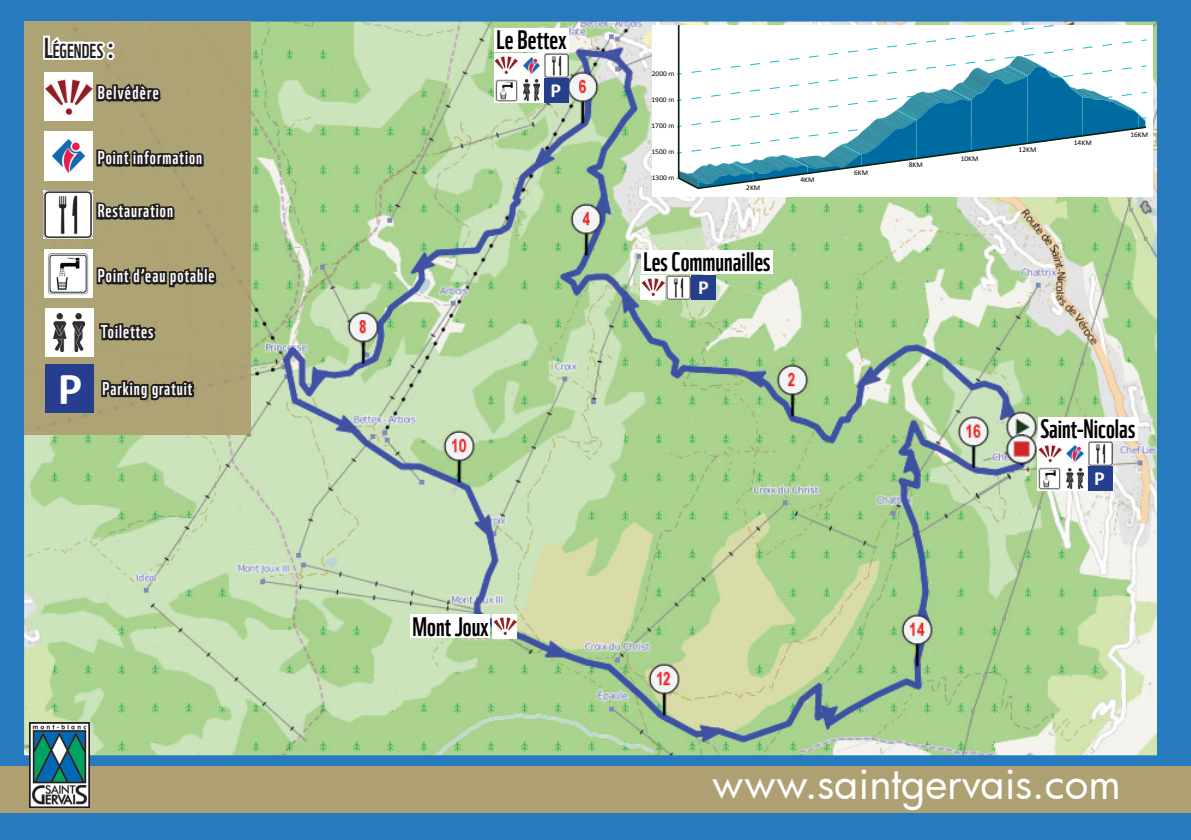
<style>
.page{position:relative;width:1191px;height:840px;background:#fff}
.page>*{position:absolute;margin:0;border:0;box-sizing:border-box;transform-origin:0 0}
.t1{font:700 46px "Calibri";color:#fff}
.t2{font:42px "Futura";color:#fff}
.t3{font:26px "WWF";color:#000}
.t4{font:700 20px "Calibri";color:#fff}
.t5{font:19.6px "WWF";color:#231f20}
.t6{font:18px "WWF";letter-spacing:.06em;color:#fff}
.t7{font:7.2px "Calibri";color:#000001;scale:1.04 1}
.s1{font-size:28px}
</style>
<div class="page">
<div style="left:0;top:0;width:1191px;height:839px;background:#277abe"></div>
<img style="left:24px;top:22px;width:1133px;height:732px">
<div style="left:493px;top:614px;width:24px;height:24px;background:#fff"></div>
<img style="left:493px;top:617px;width:23px;height:18px">
<div style="left:652px;top:25px;width:500px;height:172px;background:#fff"></div>
<svg style="left:676px;top:25px;width:471px;height:164px"></svg>
<div style="left:0;top:766px;width:1191px;height:46px;background:#aea073"></div>
<img style="left:30px;top:722px;width:59px;height:84px">
<div style="left:1037px;top:441px;width:24px;height:24px;background:#fff"></div>
<img style="left:1038px;top:445px;width:23px;height:18px">
<img style="left:1087px;top:441px;width:25px;height:24px">
<div style="left:1062px;top:466px;width:25px;height:24px;background:#fff"></div>
<img style="left:1066px;top:468px;width:17px;height:20px">
<img style="left:1037px;top:466px;width:25px;height:24px">
<svg style="left:1062px;top:441px;width:25px;height:24px"></svg>
<div style="left:1088px;top:466px;width:24px;height:24px;background:#253f8e"></div>
<div style="left:24px;top:22px;width:227px;height:412px;background:#ada374"></div>
<img style="left:44px;top:190px;width:48px;height:49px">
<div style="left:45px;top:308px;width:49px;height:48px;background:#fff"></div>
<img style="left:54px;top:313px;width:31px;height:39px">
<div style="left:44px;top:249px;width:48px;height:49px;background:#fff"></div>
<img style="left:47px;top:253px;width:42px;height:42px">
<img style="left:44px;top:131px;width:48px;height:49px">
<svg style="left:94px;top:147px;width:112px;height:25px;background:#625c46"></svg>
<svg style="left:86px;top:200px;width:90px;height:25px;background:#6c6652"></svg>
<svg style="left:97px;top:321px;width:61px;height:21px"></svg>
<svg style="left:95px;top:265px;width:124px;height:24px;background:#615a45"></svg>
<svg style="left:99px;top:369px;width:98px;height:42px;background:#807858"></svg>
<div style="left:45px;top:364px;width:49px;height:48px;background:#253f8e"></div>
<div style="left:1037px;top:417px;width:100px;height:23px;background:#fff"></div>
<svg style="left:41px;top:21px;width:123px;height:100px;background:#b5a98c"></svg>
<div style="left:107px;top:52px;width:7px;height:8px;border:4px solid #fff;border-radius:50%"></div>
<div style="left:107px;top:41px;width:7px;height:8px;border:4px solid #fff;border-radius:50%"></div>
<div style="left:494px;top:28px;width:74px;height:24px;background:#fff"></div>
<div style="left:641px;top:250px;width:131px;height:23px;background:#fff"></div>
<div style="left:494px;top:53px;width:24px;height:24px;background:#fff"></div>
<img style="left:494px;top:56px;width:23px;height:18px">
<div style="left:641px;top:275px;width:24px;height:24px;background:#fff"></div>
<img style="left:641px;top:278px;width:23px;height:18px">
<img style="left:543px;top:53px;width:25px;height:24px">
<img style="left:666px;top:275px;width:24px;height:24px">
<div style="left:519px;top:78px;width:24px;height:24px;background:#fff"></div>
<img style="left:523px;top:80px;width:16px;height:20px">
<img style="left:494px;top:78px;width:24px;height:24px">
<svg style="left:519px;top:53px;width:24px;height:24px"></svg>
<div style="left:544px;top:78px;width:24px;height:24px;background:#253f8e"></div>
<div style="left:692px;top:275px;width:24px;height:24px;background:#253f8e"></div>
<div style="left:410px;top:614px;width:80px;height:23px;background:#fff"></div>
<p class="t5" style="left:44px;top:35px;width:72px"><span class="s1">L</span>ÉGENDES <span class="s1">:</span></p>
<p class="t6" style="left:98px;top:79px;width:63px">Belvédère</p>
<p class="t6" style="left:98px;top:144px;width:106px">Point information</p>
<p class="t6" style="left:98px;top:197px;width:77px">Restauration</p>
<p class="t6" style="left:98px;top:261px;width:118px">Point d’eau potable</p>
<p class="t6" style="left:101px;top:317px;width:54px">Toilettes</p>
<h1 class="t1" style="left:58px;top:359px;width:26px">P</h1>
<p class="t6" style="left:102px;top:374px;width:91px">Parking gratuit</p>
<h3 class="t3" style="left:496px;top:20px;width:71px">Le Bettex</h3>
<p class="t4" style="left:550px;top:78px;width:12px">P</p>
<h3 class="t3" style="left:412px;top:605px;width:77px">Mont Joux</h3>
<p class="t7" style="left:652px;top:69px;width:23px">2000 m</p>
<p class="t7" style="left:651px;top:95px;width:23px">1900 m</p>
<p class="t7" style="left:651px;top:121px;width:23px">1700 m</p>
<p class="t7" style="left:651px;top:147px;width:23px">1500 m</p>
<p class="t7" style="left:652px;top:173px;width:23px">1300 m</p>
<p class="t7" style="left:746px;top:183px;width:15px">2KM</p>
<h3 class="t3" style="left:643px;top:241px;width:128px">Les Communailles</h3>
<p class="t4" style="left:698px;top:274px;width:12px">P</p>
<p class="t7" style="left:800px;top:175px;width:15px">4KM</p>
<p class="t7" style="left:854px;top:168px;width:15px">6KM</p>
<p class="t7" style="left:908px;top:160px;width:15px">8KM</p>
<p class="t7" style="left:960px;top:153px;width:19px">10KM</p>
<p class="t7" style="left:1018px;top:145px;width:19px">12KM</p>
<p class="t7" style="left:1073px;top:138px;width:19px">14KM</p>
<p class="t7" style="left:1130px;top:130px;width:19px">16KM</p>
<h3 class="t3" style="left:1040px;top:408px;width:97px">Saint-Nicolas</h3>
<p class="t4" style="left:1094px;top:465px;width:12px">P</p>
<h2 class="t2" style="left:712px;top:754px;width:410px">www.saintgervais.com</h2>
</div>
